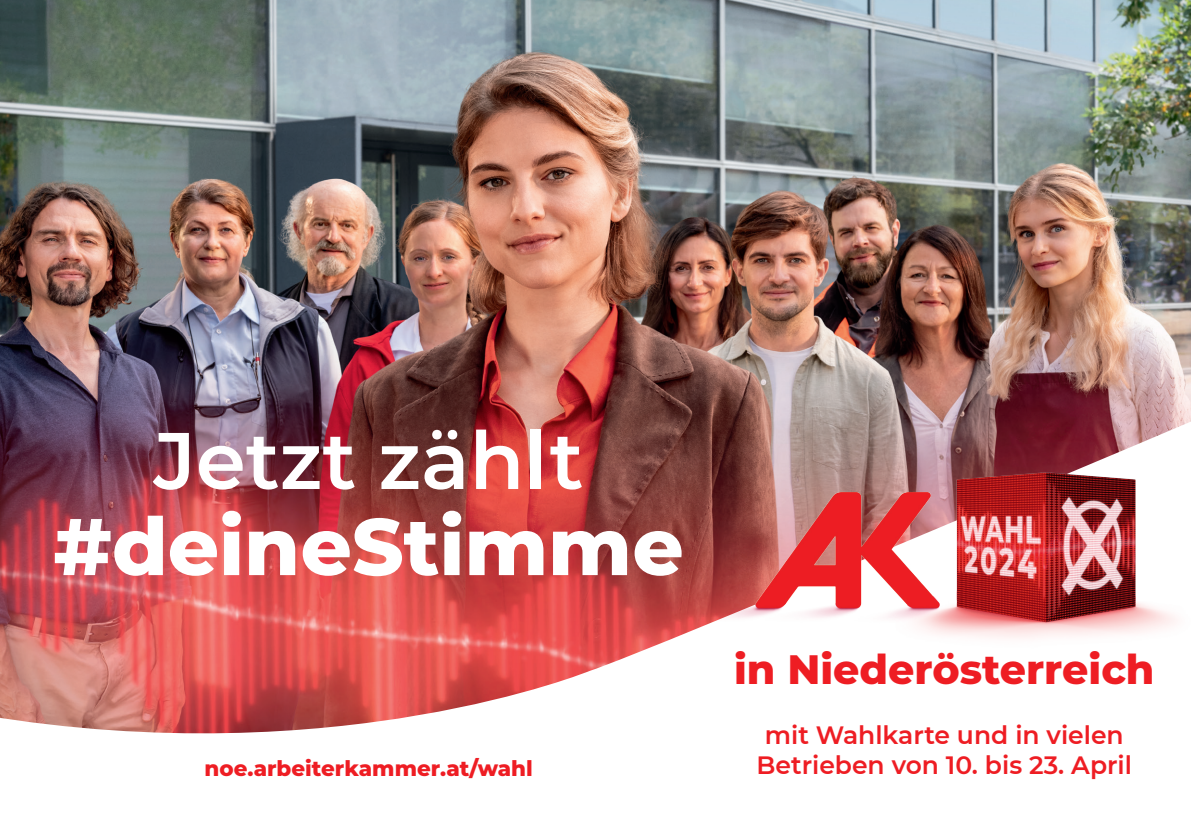
<style>
.page{position:relative;width:1191px;height:840px;background:#fff}
.page>*{position:absolute;margin:0;border:0;box-sizing:border-box;transform-origin:0 0}
.t1{font:800 80px "Montserrat";color:#fff}
.t2{font:600 80px "Montserrat";color:#fff}
.t3{font:800 41px "Montserrat";color:#ee1d23}
.t4{font:600 25px/30px "Montserrat";color:#ee1d23;text-align:center}
.t5{font:800 21.4px "Montserrat";color:#ee1d23}
</style>
<div class="page">
<img style="left:0;top:0;width:1191px;height:414px">
<img style="left:0;top:414px;width:1191px;height:320px">
<img style="left:685px;top:463px;width:506px;height:196px">
<h1 class="t2" style="left:154px;top:403px;width:431px">Jetzt zählt</h1>
<h1 class="t1" style="left:53px;top:487px;width:632px">#deineStimme</h1>
<p class="t5" style="left:204px;top:751px;width:330px">noe.arbeiterkammer.at/wahl</p>
<h2 class="t3" style="left:734px;top:639px;width:422px">in Niederösterreich</h2>
<p class="t4" style="left:756px;top:718px;width:377px">mit Wahlkarte und in vielen<br>Betrieben von 10. bis 23. April</p>
</div>
